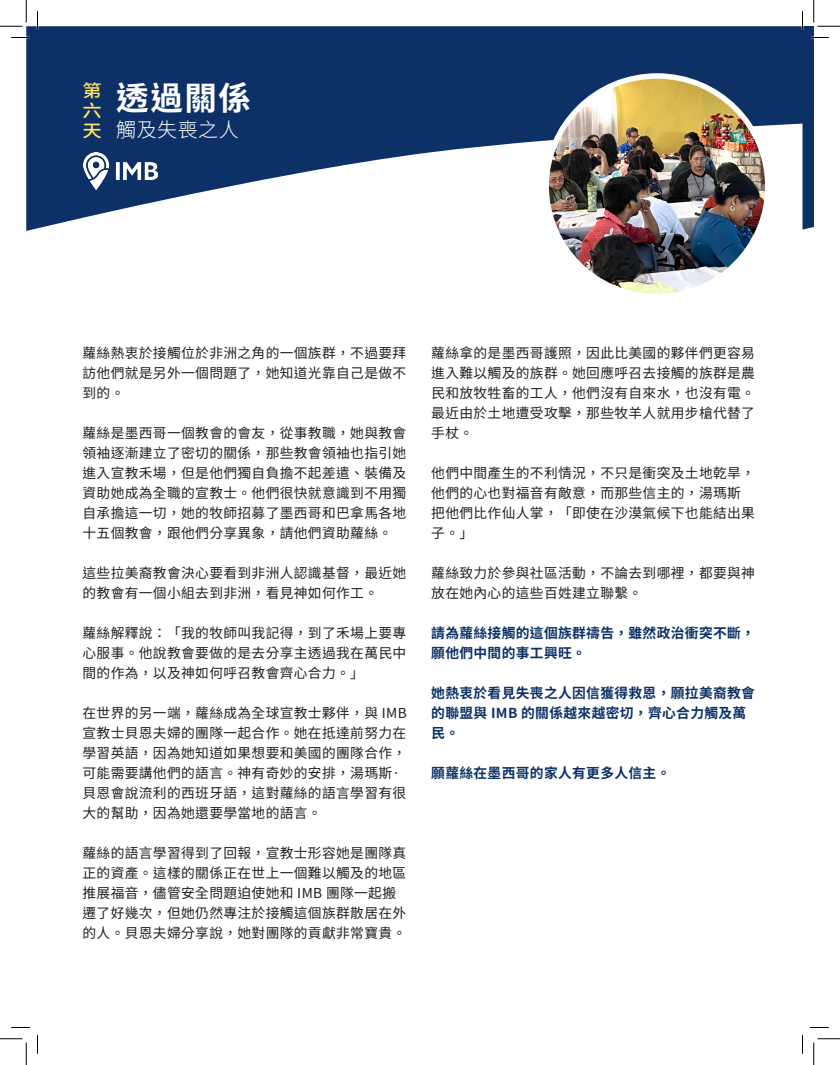
<style>
.page{position:relative;width:840px;height:1065px;background:#fff}
.page>*{position:absolute;margin:0;border:0;box-sizing:border-box;transform-origin:0 0}
.t1{font:700 32.5px "Noto Sans CJ Ktc";color:#fff}
.t2{font:300 20px "Noto Sans CJ Ktc";letter-spacing:.025em;color:#fff}
.t3{font:500 17.38px/20px "Noto Sans CJ Ktc";color:#ffe55e;scale:1.11 1}
.t4{font:13.75px/20px "Noto Sans CJ Ktc";letter-spacing:.025em;color:#231f20}
.t5{font:700 13.75px/20px "Noto Sans CJ Ktc";letter-spacing:.025em;color:#0d3166}
</style>
<div class="page">
<svg style="left:26px;top:26px;width:776px;height:205px;fill:#0d3166"></svg>
<img style="left:83px;top:152px;width:75px;height:38px">
<img style="left:546px;top:76px;width:222px;height:217px">
<div style="left:544px;top:73px;width:227px;height:226px;border:5px solid #fff;border-radius:50%"></div>
<svg style="left:11px;top:37px;width:19px;height:1px"></svg>
<svg style="left:11px;top:1027px;width:19px;height:1px"></svg>
<svg style="left:810px;top:1027px;width:19px;height:1px"></svg>
<svg style="left:37px;top:11px;width:1px;height:19px"></svg>
<svg style="left:37px;top:1035px;width:1px;height:19px"></svg>
<svg style="left:802px;top:1035px;width:1px;height:19px"></svg>
<svg style="left:0;top:0;width:27px;height:27px"></svg>
<svg style="left:0;top:1039px;width:27px;height:26px"></svg>
<svg style="left:802px;top:0;width:38px;height:230px"></svg>
<svg style="left:814px;top:1039px;width:26px;height:26px"></svg>
<p class="t3" style="left:82px;top:81px;width:19px">第六</p>
<p class="t1" style="left:116px;top:80px;width:136px">透過關係</p>
<p class="t3" style="left:82px;top:121px;width:19px">天</p>
<p class="t2" style="left:116px;top:118px;width:124px">觸及失喪之人</p>
<p class="t4" style="left:82px;top:343px;width:325px;text-align:justify">蘿絲熱衷於接觸位於非洲之角的一個族群，不過要拜訪他們就是另外一個問題了，她知道光靠自己是做不到的。</p>
<p class="t4" style="left:82px;top:423px;width:325px;text-align:justify">蘿絲是墨西哥一個教會的會友，從事教職，她與教會領袖逐漸建立了密切的關係，那些教會領袖也指引她進入宣教禾場，但是他們獨自負擔不起差遣、裝備及資助她成為全職的宣教士。他們很快就意識到不用獨自承擔這一切，她的牧師招募了墨西哥和巴拿馬各地十五個教會，跟他們分享異象，請他們資助蘿絲。</p>
<p class="t4" style="left:82px;top:563px;width:325px">這些拉美裔教會決心要看到非洲人認識基督，最近她的教會有一個小組去到非洲，看見神如何作工。</p>
<p class="t4" style="left:82px;top:623px;width:325px;text-align:justify">蘿絲解釋說：「我的牧師叫我記得，到了禾場上要專心服事。他說教會要做的是去分享主透過我在萬民中間的作為，以及神如何呼召教會齊心合力。」</p>
<p class="t4" style="left:82px;top:703px;width:326px">在世界的另一端，蘿絲成為全球宣教士夥伴，與 IMB宣教士貝恩夫婦的團隊一起合作。她在抵達前努力在學習英語，因為她知道如果想要和美國的團隊合作，可能需要講他們的語言。神有奇妙的安排，湯瑪斯·貝恩會說流利的西班牙語，這對蘿絲的語言學習有很大的幫助，因為她還要學當地的語言。</p>
<p class="t4" style="left:82px;top:843px;width:325px">蘿絲的語言學習得到了回報，宣教士形容她是團隊真正的資產。這樣的關係正在世上一個難以觸及的地區推展福音，儘管安全問題迫使她和 IMB 團隊一起搬遷了好幾次，但她仍然專注於接觸這個族群散居在外的人。貝恩夫婦分享說，她對團隊的貢獻非常寶貴。</p>
<p class="t4" style="left:431px;top:343px;width:325px;text-align:justify">蘿絲拿的是墨西哥護照，因此比美國的夥伴們更容易進入難以觸及的族群。她回應呼召去接觸的族群是農民和放牧牲畜的工人，他們沒有自來水，也沒有電。最近由於土地遭受攻擊，那些牧羊人就用步槍代替了手杖。</p>
<p class="t4" style="left:431px;top:463px;width:325px">他們中間產生的不利情況，不只是衝突及土地乾旱，</p>
<p class="t4" style="left:431px;top:483px;width:325px">他們的心也對福音有敵意，而那些信主的，湯瑪斯把他們比作仙人掌，「即使在沙漠氣候下也能結出果子。」</p>
<p class="t4" style="left:431px;top:563px;width:325px">蘿絲致力於參與社區活動，不論去到哪裡，都要與神放在她內心的這些百姓建立聯繫。</p>
<p class="t5" style="left:431px;top:623px;width:325px">請為蘿絲接觸的這個族群禱告，雖然政治衝突不斷，願他們中間的事工興旺。</p>
<p class="t5" style="left:431px;top:683px;width:325px">她熱衷於看見失喪之人因信獲得救恩，願拉美裔教會的聯盟與 IMB 的關係越來越密切，齊心合力觸及萬民。</p>
<p class="t5" style="left:431px;top:763px;width:241px">願蘿絲在墨西哥的家人有更多人信主。</p>
</div>
